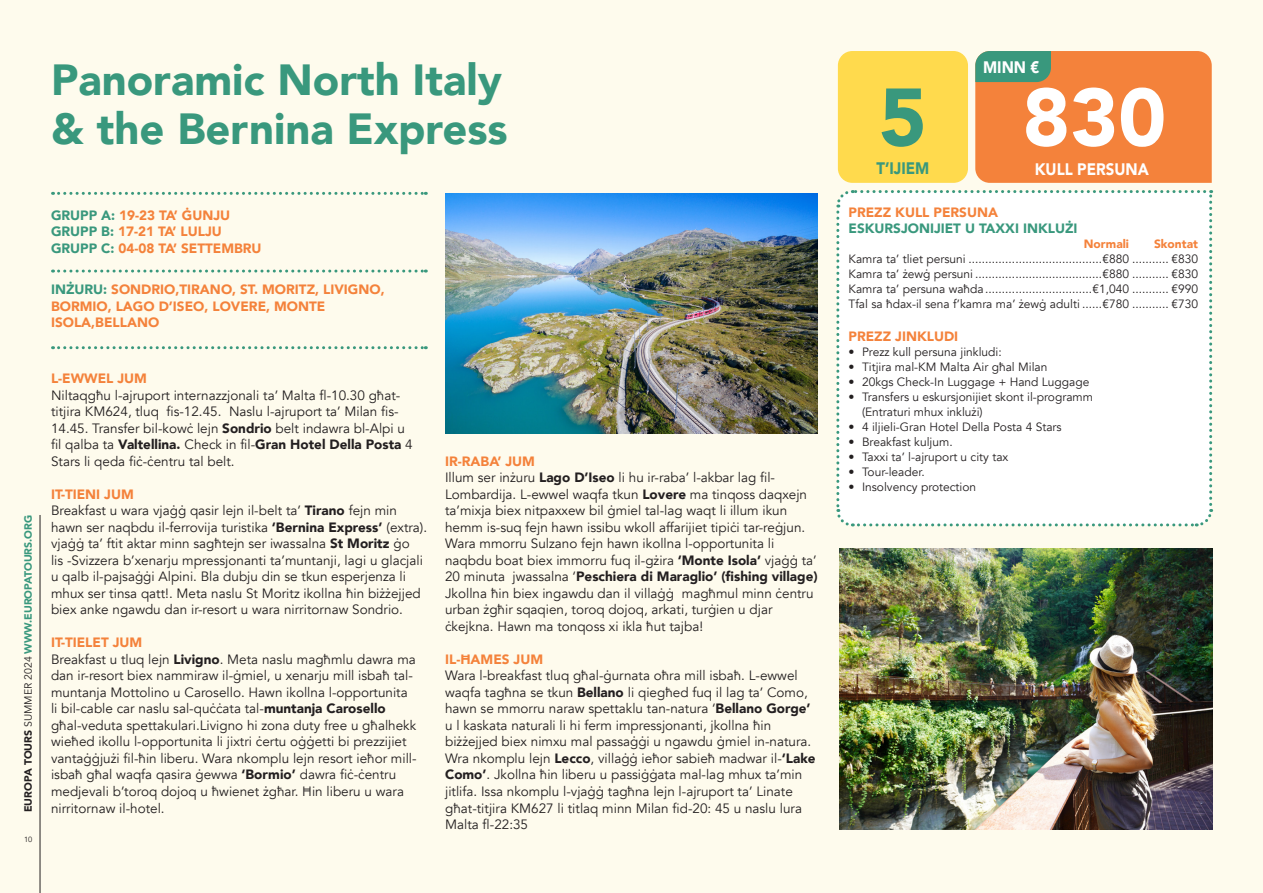
<style>
.page{position:relative;width:1263px;height:893px;background:#fefbed}
.page>*{position:absolute;margin:0;border:0;box-sizing:border-box;transform-origin:0 0}
.t1{font:900 81px "Avenir";color:#fff}
.t2{font:900 81px "Avenir";color:#39987d}
.title_01{font:900 43.5px/49.5px "Avenir";color:#39987d}
.t3{font:900 16.65px "Avenir";color:#fff;scale:.9 1}
.t4{font:900 16.65px "Avenir";color:#39987d;scale:.9 1}
.body{font:13.5px/16.5px "Avenir";color:#231f20}
.sub{font:900 13.5px/16.5px "Avenir";color:#f4823b}
.sub-2{font:900 13.5px "Avenir";color:#39987d}
.price{font:12px "Avenir";color:#231f20}
.price_includes{font:12px/15px "Avenir";color:#231f20}
.t5{font:900 12px "Avenir";color:#f4823b}
.t6{font:900 10.5px "Avenir";color:#39987d}
.t7{font:7.5px "Avenir";color:#231f20}
.s1{color:#231f20}
.s2{font-weight:400;color:#231f20}
.s3{color:#39987d}
.s4{font-weight:900}
</style>
<div class="page">
<img style="left:445px;top:193px;width:373px;height:241px">
<img style="left:839px;top:548px;width:373px;height:281px">
<svg style="left:53px;top:192px;width:373px;height:3px"></svg>
<svg style="left:53px;top:270px;width:373px;height:3px"></svg>
<svg style="left:53px;top:346px;width:373px;height:3px"></svg>
<svg style="left:975px;top:51px;width:237px;height:132px;background:#e68441"></svg>
<div style="left:836px;top:190px;width:378px;height:337px;background:#fff"></div>
<div style="left:838px;top:51px;width:130px;height:132px;background:#ffda4d;border-radius:14px"></div>
<hr style="left:40px;top:515px;width:1px;height:378px;background:#231f20">
<p class="title_01" style="left:51px;top:54px;width:458px">Panoramic North Italy &amp; the Bernina Express</p>
<p class="t6" style="left:19px;top:812px;width:299px;rotate:-90deg"><span class="s1">EUROPA TOURS</span> <span class="s2">SUMMER 2024</span> WWW.EUROPATOURS.ORG</p>
<p class="t7" style="left:24px;top:835px;width:10px">10</p>
<p class="sub" style="left:51px;top:207px;width:212px"><span class="s3">GRUPP A:</span> 19-23 TA’ ĠUNJU<br><span class="s3">GRUPP B:</span> 17-21 TA’ LULJU<br><span class="s3">GRUPP C:</span> 04-08 TA’ SETTEMBRU</p>
<p class="sub" style="left:51px;top:281px;width:335px"><span class="s3">INŻURU:</span> SONDRIO,TIRANO, ST. MORITZ, LIVIGNO,<br>BORMIO, LAGO D’ISEO, LOVERE, MONTE<br>ISOLA,BELLANO</p>
<p class="sub" style="left:51px;top:370px;width:97px">L-EWWEL JUM</p>
<p class="body" style="left:51px;top:387px;width:363px">Niltaqgħu l-ajruport internazzjonali ta’ Malta fl-10.30 għat&shy;titjira KM624, tluq fis-12.45. Naslu l-ajruport ta’ Milan fis-14.45. Transfer bil-kowċ lejn <span class="s4">Sondrio</span> belt indawra bl-Alpi u fil qalba ta <span class="s4">Valtellina.</span> Check in fil-<span class="s4">Gran Hotel Della Posta</span> 4<br>Stars li qeda fiċ-ċentru tal belt.</p>
<p class="sub" style="left:51px;top:486px;width:84px">IT-TIENI JUM</p>
<p class="body" style="left:51px;top:503px;width:378px">Breakfast u wara vjaġġ qasir lejn il-belt ta’ <span class="s4">Tirano</span> fejn min hawn ser naqbdu il-ferrovija turistika <span class="s4">‘Bernina Express’</span> (extra). vjaġġ ta’ ftit aktar minn sagħtejn ser iwassalna <span class="s4">St Moritz</span> ġo<br>lis -Svizzera b’xenarju mpressjonanti ta’muntanji, lagi u glacjali u qalb il-pajsaġġi Alpini. Bla dubju din se tkun esperjenza li mhux ser tinsa qatt!. Meta naslu St Moritz ikollna ħin biżżejjed biex anke ngawdu dan ir-resort u wara nirritornaw Sondrio.</p>
<p class="sub" style="left:51px;top:634px;width:93px">IT-TIELET JUM</p>
<p class="body" style="left:51px;top:651px;width:367px">Breakfast u tluq lejn <span class="s4">Livigno</span>. Meta naslu magħmlu dawra ma dan ir-resort biex nammiraw il-ġmiel, u xenarju mill isbaħ tal&shy;muntanja Mottolino u Carosello. Hawn ikollna l-opportunita li bil-cable car naslu sal-quċċata tal-<span class="s4">muntanja Carosello </span>għal-veduta spettakulari.Livigno hi zona duty free u għalhekk wieħed ikollu l-opportunita li jixtri ċertu oġġetti bi prezzijiet vantaġġjużi fil-ħin liberu. Wara nkomplu lejn resort ieħor mill&shy;isbaħ għal waqfa qasira ġewwa <span class="s4">‘Bormio’</span> dawra fiċ-ċentru medjevali b’toroq dojoq u ħwienet żgħar. Ħin liberu u wara nirritornaw il-hotel.</p>
<p class="sub" style="left:445px;top:453px;width:91px">IR-RABA’ JUM</p>
<p class="body" style="left:445px;top:470px;width:374px">Illum ser inżuru <span class="s4">Lago D’Iseo</span> li hu ir-raba’ l-akbar lag fil-Lombardija. L-ewwel waqfa tkun <span class="s4">Lovere</span> ma tinqoss daqxejn ta’mixja biex nitpaxxew bil ġmiel tal-lag waqt li illum ikun hemm is-suq fejn hawn issibu wkoll affarijiet tipiċi tar-reġjun.<br>Wara mmorru Sulzano fejn hawn ikollna l-opportunita li naqbdu boat biex immorru fuq il-gżira <span class="s4">‘Monte Isola’</span> vjaġġ ta’ 20 minuta jwassalna ‘<span class="s4">Peschiera di Maraglio’ (fishing village)<br></span>Jkollna ħin biex ingawdu dan il villaġġ magħmul minn ċentru urban żgħir sqaqien, toroq dojoq, arkati, turġien u djar ċkejkna. Hawn ma tonqoss xi ikla ħut tajba!</p>
<p class="sub" style="left:445px;top:651px;width:99px">IL-ĦAMES JUM</p>
<p class="body" style="left:445px;top:668px;width:372px">Wara l-breakfast tluq għal-ġurnata oħra mill isbaħ. L-ewwel waqfa tagħna se tkun <span class="s4">Bellano</span> li qiegħed fuq il lag ta’ Como, hawn se mmorru naraw spettaklu tan-natura ‘<span class="s4">Bellano Gorge’ </span>u l kaskata naturali li hi ferm impressjonanti, jkollna ħin biżżejjed biex nimxu mal passaġġi u ngawdu ġmiel in-natura.<br>Wra nkomplu lejn <span class="s4">Lecco</span>, villaġġ ieħor sabieħ madwar il-<span class="s4">‘Lake Como’</span>. Jkollna ħin liberu u passiġġata mal-lag mhux ta’min jitlifa. Issa nkomplu l-vjaġġ tagħna lejn l-ajruport ta’ Linate għat-titjira KM627 li titlaq minn Milan fid-20: 45 u naslu lura Malta fl-22:35</p>
<p class="t2" style="left:879px;top:48px;width:49px">5</p>
<p class="t4" style="left:876px;top:154px;width:60px">T’IJIEM</p>
<p class="t3" style="left:983px;top:53px;width:64px">MINN €</p>
<p class="t1" style="left:1022px;top:48px;width:145px">830</p>
<p class="t3" style="left:1035px;top:155px;width:128px">KULL PERSUNA</p>
<p class="sub" style="left:848px;top:203px;width:151px">PREZZ KULL PERSUNA</p>
<p class="sub-2" style="left:848px;top:217px;width:230px">ESKURSJONIJIET U TAXXI INKLUŻI</p>
<p class="t5" style="left:1084px;top:234px;width:47px">Normali</p>
<p class="t5" style="left:1154px;top:234px;width:45px">Skontat</p>
<p class="price" style="left:848px;top:252px;width:351px">Kamra ta’ tliet persuni ........................................€880 ........... €830</p>
<p class="price" style="left:848px;top:267px;width:351px">Kamra ta’ żewġ persuni ......................................€880 ........... €830</p>
<p class="price" style="left:848px;top:282px;width:351px">Kamra ta’ persuna waħda................................€1,040 ........... €990</p>
<p class="price" style="left:848px;top:297px;width:351px">Tfal sa ħdax-il sena f’kamra ma’ żewġ adulti ......€780 ........... €730</p>
<p class="sub" style="left:848px;top:328px;width:111px">PREZZ JINKLUDI</p>
<p class="price_includes" style="left:848px;top:345px;width:155px">• Prezz kull persuna jinkludi:</p>
<p class="price_includes" style="left:848px;top:360px;width:200px">• Titjira mal-KM Malta Air għal Milan</p>
<p class="price_includes" style="left:848px;top:375px;width:242px">• 20kgs Check-In Luggage + Hand Luggage</p>
<p class="price_includes" style="left:862px;top:390px;width:233px;text-indent:-14px">• Transfers u eskursjonijiet skont il-programm (Entraturi mhux inklużi)</p>
<p class="price_includes" style="left:848px;top:420px;width:215px">• 4 iljieli-Gran Hotel Della Posta 4 Stars</p>
<p class="price_includes" style="left:848px;top:435px;width:106px">• Breakfast kuljum.</p>
<p class="price_includes" style="left:848px;top:450px;width:161px">• Taxxi ta’ l-ajruport u city tax</p>
<p class="price_includes" style="left:848px;top:465px;width:78px">• Tour-leader.</p>
<p class="price_includes" style="left:848px;top:480px;width:129px">• Insolvency protection</p>
</div>
